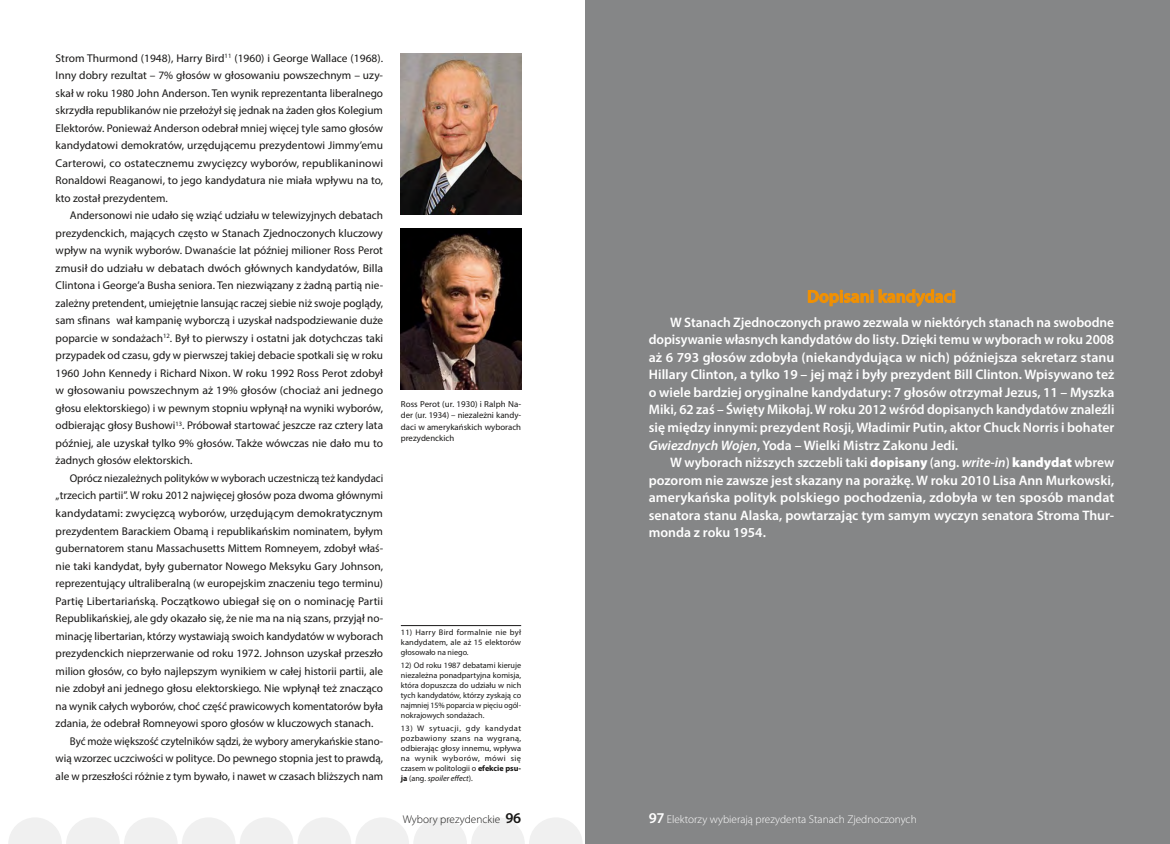
<style>
.page{position:relative;width:1170px;height:844px;background:#fff}
.page>*{position:absolute;margin:0;border:0;box-sizing:border-box;transform-origin:0 0}
.t1{font:600 17.5px "Myriad Pro";color:#f39100}
.t2{font:600 13.75px/17.5px "Myriad Pro";color:#fff;text-align:justify}
.t3{font:11.25px/17.5px "Myriad Pro";color:#181716;text-align:justify}
.t4{font:11.25px "Myriad Pro";color:#181716;scale:1.04 1}
.t5{font:300 11.25px "Myriad Pro";color:#fff}
.t6{font:300 11.25px "Myriad Pro";color:#181716}
.t7{font:8.75px/11.4px "Myriad Pro";color:#181716;text-align:justify}
.t8{font:8.12px/9.9px "Myriad Pro";color:#181716;text-align:justify;scale:1.04 1}
.t9{font:8.12px/9.9px "Myriad Pro";color:#181716;text-align:justify}
.s1{font-weight:700}
.s2{font-style:italic}
.s3{font-weight:600;font-size:15px}
.s4{font-weight:900}
</style>
<div class="page">
<div style="left:585px;top:0;width:584px;height:843px;background:#858687"></div>
<svg style="left:8px;top:818px;width:574px;height:25px"></svg>
<img style="left:401px;top:53px;width:120px;height:161px">
<img style="left:401px;top:228px;width:120px;height:161px">
<hr style="left:401px;top:625px;width:120px;height:1px;background:#181716">
<svg style="left:807px;top:289px;width:148px;height:18px"></svg>
<p class="t3" style="left:56px;top:49px;width:329px">Strom Thurmond (1948), Harry Bird<sup>11</sup> (1960) i George Wallace (1968).<br>Inny dobry rezultat – 7% głosów w głosowaniu powszechnym – uzy&shy;skał w roku 1980 John Anderson. Ten wynik reprezentanta liberalnego skrzydła republikanów nie przełożył się jednak na żaden głos Kolegium Elektorów. Ponieważ Anderson odebrał mniej więcej tyle samo głosów kandydatowi demokratów, urzędującemu prezydentowi Jimmy’emu Carterowi, co ostatecznemu zwycięzcy wyborów, republikaninowi Ronaldowi Reaganowi, to jego kandydatura nie miała wpływu na to, kto został prezydentem.</p>
<p class="t3" style="left:56px;top:206px;width:329px;text-indent:14px">Andersonowi nie udało się wziąć udziału w telewizyjnych debatach prezydenckich, mających często w Stanach Zjednoczonych kluczowy wpływ na wynik wyborów. Dwanaście lat później milioner Ross Perot zmusił do udziału w debatach dwóch głównych kandydatów, Billa Clintona i George’a Busha seniora. Ten niezwiązany z żadną partią nie&shy;zależny pretendent, umiejętnie lansując raczej siebie niż swoje poglądy, sam sfinans wał kampanię wyborczą i uzyskał nadspodziewanie duże poparcie w sondażach<sup>12</sup>. Był to pierwszy i ostatni jak dotychczas taki przypadek od czasu, gdy w pierwszej takiej debacie spotkali się w roku 1960 John Kennedy i Richard Nixon. W roku 1992 Ross Perot zdobył w głosowaniu powszechnym aż 19% głosów (chociaż ani jednego głosu elektorskiego) i w pewnym stopniu wpłynął na wyniki wyborów, odbierając głosy Bushowi<sup>13</sup>. Próbował startować jeszcze raz cztery lata później, ale uzyskał tylko 9% głosów. Także wówczas nie dało mu to żadnych głosów elektorskich.</p>
<p class="t3" style="left:70px;top:469px;width:315px">Oprócz niezależnych polityków w wyborach uczestniczą też kandydaci</p>
<p class="t3" style="left:56px;top:486px;width:329px">„trzecich partii”. W roku 2012 najwięcej głosów poza dwoma głównymi</p>
<p class="t4" style="left:56px;top:506px;width:316px">kandydatami: zwycięzcą wyborów, urzędującym demokratycznym</p>
<p class="t3" style="left:56px;top:521px;width:329px">prezydentem Barackiem Obamą i republikańskim nominatem, byłym</p>
<p class="t3" style="left:56px;top:539px;width:329px">gubernatorem stanu Massachusetts Mittem Romneyem, zdobył właś-</p>
<p class="t3" style="left:56px;top:556px;width:329px">nie taki kandydat, były gubernator Nowego Meksyku Gary Johnson,</p>
<p class="t3" style="left:56px;top:574px;width:329px">reprezentujący ultraliberalną (w europejskim znaczeniu tego terminu)</p>
<p class="t3" style="left:56px;top:591px;width:329px">Partię Libertariańską. Początkowo ubiegał się on o nominację Partii</p>
<p class="t3" style="left:56px;top:609px;width:329px">Republikańskiej, ale gdy okazało się, że nie ma na nią szans, przyjął no-</p>
<p class="t3" style="left:56px;top:626px;width:329px">minację libertarian, którzy wystawiają swoich kandydatów w wyborach</p>
<p class="t3" style="left:56px;top:644px;width:329px">prezydenckich nieprzerwanie od roku 1972. Johnson uzyskał przeszło</p>
<p class="t3" style="left:56px;top:661px;width:329px">milion głosów, co było najlepszym wynikiem w całej historii partii, ale</p>
<p class="t3" style="left:56px;top:679px;width:329px">nie zdobył ani jednego głosu elektorskiego. Nie wpłynął też znacząco</p>
<p class="t3" style="left:56px;top:696px;width:329px">na wynik całych wyborów, choć część prawicowych komentatorów była</p>
<p class="t3" style="left:56px;top:714px;width:319px">zdania, że odebrał Romneyowi sporo głosów w kluczowych stanach.</p>
<p class="t3" style="left:70px;top:731px;width:315px">Być może większość czytelników sądzi, że wybory amerykańskie stano-</p>
<p class="t3" style="left:56px;top:749px;width:329px">wią wzorzec uczciwości w polityce. Do pewnego stopnia jest to prawdą,</p>
<p class="t3" style="left:56px;top:766px;width:329px">ale w przeszłości różnie z tym bywało, i nawet w czasach bliższych nam</p>
<p class="t7" style="left:401px;top:398px;width:122px">Ross Perot (ur. 1930) i Ralph Na&shy;der (ur. 1934) – niezależni kandy&shy;daci w amerykańskich wyborach prezydenckich</p>
<p class="t8" style="left:401px;top:627px;width:117px">11) Harry Bird formalnie nie był kandydatem, ale aż 15 elektorów głosowało na niego.</p>
<p class="t9" style="left:401px;top:660px;width:122px">12) Od roku 1987 debatami kieruje niezależna ponadpartyjna komisja, która dopuszcza do udziału w nich tych kandydatów, którzy zyskają co najmniej 15% poparcia w pięciu ogól&shy;nokrajowych sondażach.</p>
<p class="t8" style="left:401px;top:723px;width:117px">13) W sytuacji, gdy kandydat pozbawiony szans na wygraną, odbierając głosy innemu, wpływa na wynik wyborów, mówi się czasem w politologii o <span class="s1">efekcie psu&shy;ja</span> (ang. <span class="s2">spoiler effect</span>).</p>
<p class="t6" style="left:402px;top:812px;width:120px">Wybory prezydenckie <span class="s3">96</span></p>
<h1 class="t1" style="left:807px;top:285px;width:150px">Dopisani kandydaci</h1>
<p class="t2" style="left:648px;top:313px;width:467px;text-indent:21px">W Stanach Zjednoczonych prawo zezwala w niektórych stanach na swobodne dopisywanie własnych kandydatów do listy. Dzięki temu w wyborach w roku 2008 aż 6 793 głosów zdobyła (niekandydująca w nich) późniejsza sekretarz stanu Hillary Clinton, a tylko 19 – jej mąż i były prezydent Bill Clinton. Wpisywano też o wiele bardziej oryginalne kandydatury: 7 głosów otrzymał Jezus, 11 – Myszka Miki, 62 zaś – Święty Mikołaj. W roku 2012 wśród dopisanych kandydatów znaleźli się między innymi: prezydent Rosji, Władimir Putin, aktor Chuck Norris i bohater <span class="s2">Gwiezdnych Wojen</span>, Yoda – Wielki Mistrz Zakonu Jedi.</p>
<p class="t2" style="left:648px;top:453px;width:467px;text-indent:21px">W wyborach niższych szczebli taki <span class="s4">dopisany</span> (ang. <span class="s2">write-in</span>) <span class="s4">kandydat</span> wbrew pozorom nie zawsze jest skazany na porażkę. W roku 2010 Lisa Ann Murkowski, amerykańska polityk polskiego pochodzenia, zdobyła w ten sposób mandat senatora stanu Alaska, powtarzając tym samym wyczyn senatora Stroma Thur&shy;monda z roku 1954.</p>
<p class="t5" style="left:648px;top:812px;width:269px"><span class="s3">97</span> Elektorzy wybierają prezydenta Stanach Zjednoczonych</p>
</div>
